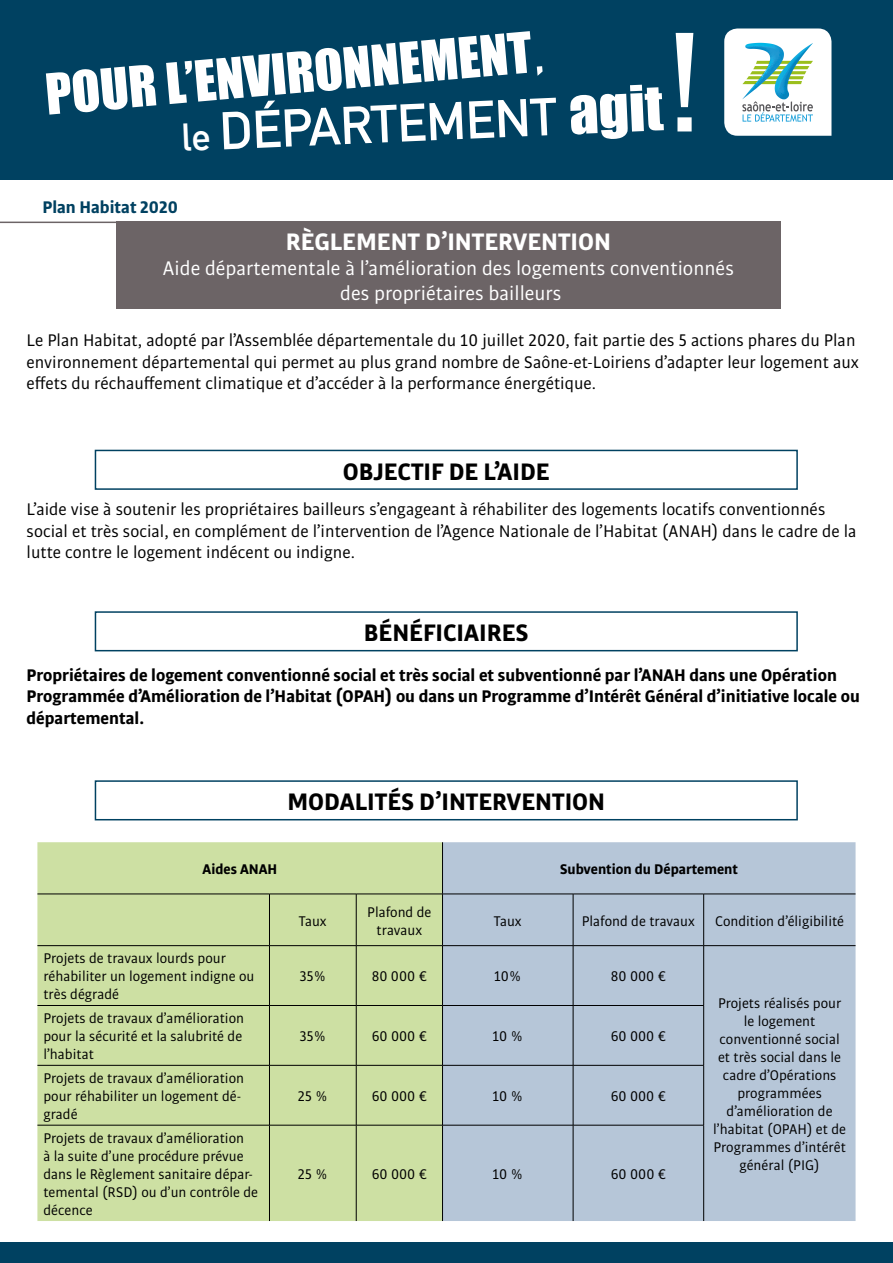
<style>
.page{position:relative;width:893px;height:1263px;background:#fff}
.page>*{position:absolute;margin:0;border:0;box-sizing:border-box;transform-origin:0 0}
.t1{font:700 138.45px "DIN Alternate";color:#fff}
.t2{font:52.2px "Impact";color:#fff}
.t3{font:700 52.2px "DIN Alternate";color:#fff}
.t4{font:700 25.5px "Bulo";color:#000}
.t5{font:700 25.5px "Bulo";color:#fff}
.t6{font:21px/25.2px "Bulo";color:#fff;text-align:center}
.t7{font:18px/21.6px "Bulo";color:#000}
.t8{font:700 18px/21.6px "Bulo";color:#000}
.t9{font:700 18px "Bulo";color:#004161}
.t10{font:15px/18px "Bulo";color:#000}
.t11{font:700 15px "Bulo";color:#000}
.s1{font-family:"DIN Alternate";font-weight:700}
.s2{font-size:38.1px}
.s3{font-family:"Impact";font-weight:400;font-size:58.65px}
</style>
<div class="page">
<div style="left:1px;top:1px;width:892px;height:179px;background:#004161"></div>
<svg style="left:724px;top:29px;width:107px;height:107px;background:#d7eae9"></svg>
<div style="left:116px;top:221px;width:665px;height:88px;background:#6c6466"></div>
<hr style="left:0;top:222px;width:255px;height:1px;background:#6c6466">
<div style="left:0;top:1243px;width:893px;height:20px;background:#004161"></div>
<div style="left:95px;top:450px;width:703px;height:40px;border:2px solid #004161"></div>
<div style="left:95px;top:780px;width:703px;height:40px;border:2px solid #004161"></div>
<div style="left:95px;top:611px;width:703px;height:40px;border:2px solid #004161"></div>
<div style="left:37px;top:842px;width:405px;height:379px;background:#cde0a3"></div>
<div style="left:443px;top:842px;width:412px;height:379px;background:#b6c6d8"></div>
<hr style="left:442px;top:842px;width:1px;height:52px;background:#000">
<hr style="left:37px;top:894px;width:232px;height:1px;background:#000">
<hr style="left:269px;top:894px;width:87px;height:1px;background:#000">
<hr style="left:269px;top:894px;width:1px;height:51px;background:#000">
<hr style="left:356px;top:894px;width:86px;height:1px;background:#000">
<hr style="left:356px;top:894px;width:1px;height:51px;background:#000">
<hr style="left:442px;top:894px;width:131px;height:1px;background:#000">
<hr style="left:442px;top:894px;width:1px;height:51px;background:#000">
<hr style="left:573px;top:894px;width:131px;height:1px;background:#000">
<hr style="left:573px;top:894px;width:1px;height:51px;background:#000">
<hr style="left:704px;top:894px;width:151px;height:1px;background:#000">
<hr style="left:703px;top:894px;width:1px;height:51px;background:#000">
<hr style="left:37px;top:945px;width:232px;height:1px;background:#000">
<hr style="left:269px;top:945px;width:87px;height:1px;background:#000">
<hr style="left:269px;top:946px;width:1px;height:59px;background:#000">
<hr style="left:356px;top:945px;width:86px;height:1px;background:#000">
<hr style="left:356px;top:946px;width:1px;height:59px;background:#000">
<hr style="left:442px;top:945px;width:131px;height:1px;background:#000">
<hr style="left:442px;top:946px;width:1px;height:59px;background:#000">
<hr style="left:573px;top:945px;width:131px;height:1px;background:#000">
<hr style="left:573px;top:946px;width:1px;height:59px;background:#000">
<hr style="left:704px;top:945px;width:151px;height:1px;background:#000">
<hr style="left:703px;top:946px;width:1px;height:59px;background:#000">
<hr style="left:37px;top:1005px;width:232px;height:1px;background:#000">
<hr style="left:269px;top:1005px;width:87px;height:1px;background:#000">
<hr style="left:269px;top:1006px;width:1px;height:59px;background:#000">
<hr style="left:356px;top:1005px;width:86px;height:1px;background:#000">
<hr style="left:356px;top:1006px;width:1px;height:59px;background:#000">
<hr style="left:442px;top:1005px;width:131px;height:1px;background:#000">
<hr style="left:442px;top:1006px;width:1px;height:59px;background:#000">
<hr style="left:573px;top:1005px;width:131px;height:1px;background:#000">
<hr style="left:573px;top:1006px;width:1px;height:59px;background:#000">
<hr style="left:703px;top:1006px;width:1px;height:59px;background:#000">
<hr style="left:37px;top:1065px;width:232px;height:1px;background:#000">
<hr style="left:269px;top:1065px;width:87px;height:1px;background:#000">
<hr style="left:269px;top:1065px;width:1px;height:60px;background:#000">
<hr style="left:356px;top:1065px;width:86px;height:1px;background:#000">
<hr style="left:356px;top:1065px;width:1px;height:60px;background:#000">
<hr style="left:442px;top:1065px;width:131px;height:1px;background:#000">
<hr style="left:442px;top:1065px;width:1px;height:60px;background:#000">
<hr style="left:573px;top:1065px;width:131px;height:1px;background:#000">
<hr style="left:573px;top:1065px;width:1px;height:60px;background:#000">
<hr style="left:703px;top:1065px;width:1px;height:60px;background:#000">
<hr style="left:37px;top:1125px;width:232px;height:1px;background:#000">
<hr style="left:269px;top:1125px;width:87px;height:1px;background:#000">
<hr style="left:269px;top:1125px;width:1px;height:96px;background:#000">
<hr style="left:356px;top:1125px;width:86px;height:1px;background:#000">
<hr style="left:356px;top:1125px;width:1px;height:96px;background:#000">
<hr style="left:442px;top:1125px;width:131px;height:1px;background:#000">
<hr style="left:442px;top:1125px;width:1px;height:96px;background:#000">
<hr style="left:573px;top:1125px;width:131px;height:1px;background:#000">
<hr style="left:573px;top:1125px;width:1px;height:96px;background:#000">
<hr style="left:703px;top:1125px;width:1px;height:96px;background:#000">
<h2 class="t2" style="left:42px;top:54px;width:502px;rotate:-5deg">POUR L’ENVIRONNEMENT<span class="s1">,</span></h2>
<h2 class="t3" style="left:179px;top:95px;width:483px;rotate:-3deg"><span class="s2">le</span> DÉPARTEMENT <span class="s3">agit</span></h2>
<h1 class="t1" style="left:667px;top:-23px;width:37px">!</h1>
<p class="t9" style="left:42px;top:195px;width:137px">Plan Habitat 2020</p>
<h3 class="t5" style="left:286px;top:225px;width:327px">RÈGLEMENT D’INTERVENTION</h3>
<h3 class="t6" style="left:163px;top:255px;width:573px">Aide départementale à l’amélioration des logements conventionnés des propriétaires bailleurs</h3>
<p class="t7" style="left:27px;top:329px;width:834px">Le Plan Habitat, adopté par l’Assemblée départementale du 10 juillet 2020, fait partie des 5 actions phares du Plan environnement départemental qui permet au plus grand nombre de Saône-et-Loiriens d’adapter leur logement aux effets du réchauffement climatique et d’accéder à la performance énergétique.</p>
<h3 class="t4" style="left:343px;top:455px;width:208px">OBJECTIF DE L’AIDE</h3>
<p class="t7" style="left:27px;top:498px;width:831px">L’aide vise à soutenir les propriétaires bailleurs s’engageant à réhabiliter des logements locatifs conventionnés social et très social, en complément de l’intervention de l’Agence Nationale de l’Habitat (ANAH) dans le cadre de la lutte contre le logement indécent ou indigne.</p>
<h3 class="t4" style="left:364px;top:617px;width:166px">BÉNÉFICIAIRES</h3>
<p class="t8" style="left:27px;top:664px;width:835px">Propriétaires de logement conventionné social et très social et subventionné par l’ANAH dans une Opération<br>Programmée d’Amélioration de l’Habitat (OPAH) ou dans un Programme d’Intérêt Général d’initiative locale ou départemental.</p>
<h3 class="t4" style="left:287px;top:786px;width:319px">MODALITÉS D’INTERVENTION</h3>
<p class="t11" style="left:203px;top:859px;width:76px">Aides ANAH</p>
<p class="t11" style="left:560px;top:859px;width:180px">Subvention du Département</p>
<p class="t10" style="left:299px;top:911px;width:29px">Taux</p>
<p class="t10" style="left:367px;top:902px;width:66px;text-align:center">Plafond de travaux</p>
<p class="t10" style="left:494px;top:911px;width:29px">Taux</p>
<p class="t10" style="left:582px;top:911px;width:115px">Plafond de travaux</p>
<p class="t10" style="left:715px;top:911px;width:131px">Condition d’éligibilité</p>
<p class="t10" style="left:43px;top:949px;width:212px">Projets de travaux lourds pour réhabiliter un logement indigne ou très dégradé</p>
<p class="t10" style="left:300px;top:967px;width:28px">35%</p>
<p class="t10" style="left:372px;top:967px;width:57px">80 000 €</p>
<p class="t10" style="left:494px;top:967px;width:29px">10%</p>
<p class="t10" style="left:611px;top:967px;width:57px">80 000 €</p>
<p class="t10" style="left:713px;top:994px;width:135px;text-align:center">Projets réalisés pour le logement conventionné social et très social dans le cadre d’Opérations programmées d’amélioration de l’habitat (OPAH) et de<br>Programmes d’intérêt général (PIG)</p>
<p class="t10" style="left:43px;top:1009px;width:202px">Projets de travaux d’amélioration pour la sécurité et la salubrité de l’habitat</p>
<p class="t10" style="left:300px;top:1027px;width:28px">35%</p>
<p class="t10" style="left:372px;top:1027px;width:57px">60 000 €</p>
<p class="t10" style="left:493px;top:1027px;width:32px">10 %</p>
<p class="t10" style="left:611px;top:1027px;width:57px">60 000 €</p>
<p class="t10" style="left:43px;top:1069px;width:202px">Projets de travaux d’amélioration pour réhabiliter un logement dé&shy;gradé</p>
<p class="t10" style="left:298px;top:1087px;width:31px">25 %</p>
<p class="t10" style="left:372px;top:1087px;width:57px">60 000 €</p>
<p class="t10" style="left:493px;top:1087px;width:32px">10 %</p>
<p class="t10" style="left:611px;top:1087px;width:57px">60 000 €</p>
<p class="t10" style="left:43px;top:1129px;width:216px">Projets de travaux d’amélioration<br>à la suite d’une procédure prévue dans le Règlement sanitaire dépar&shy;temental (RSD) ou d’un contrôle de décence</p>
<p class="t10" style="left:298px;top:1165px;width:31px">25 %</p>
<p class="t10" style="left:372px;top:1165px;width:57px">60 000 €</p>
<p class="t10" style="left:493px;top:1165px;width:32px">10 %</p>
<p class="t10" style="left:611px;top:1165px;width:57px">60 000 €</p>
</div>
